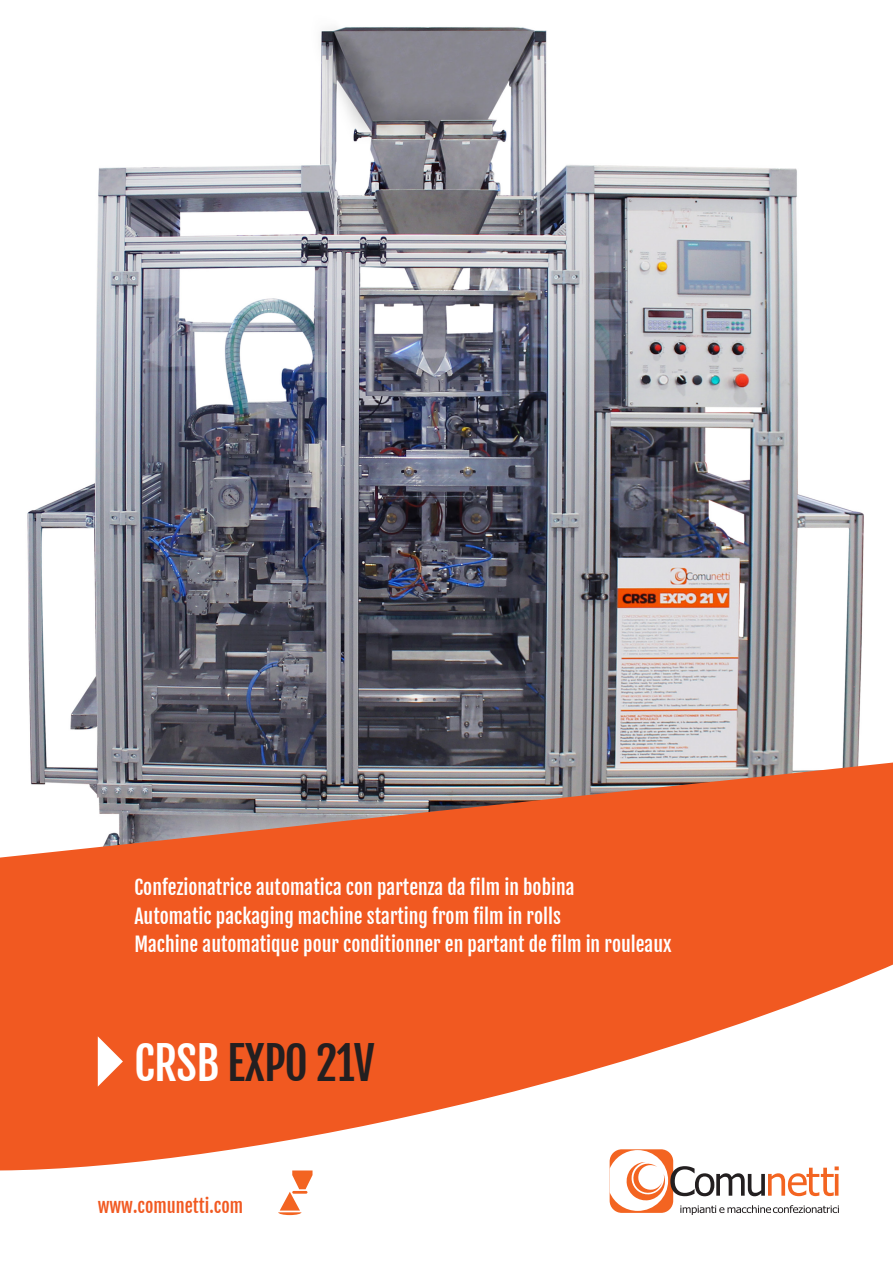
<style>
.page{position:relative;width:893px;height:1263px;background:#fff}
.page>*{position:absolute;margin:0;border:0;box-sizing:border-box;transform-origin:0 0}
.TITOLO_SCHEDA{font:45px "Fjalla One";letter-spacing:-.02em;color:#231f20}
.SOTTOTITOLO_SCHEDA{font:19.5px "Fjalla One";color:#fff}
.t1{font:18px "Fjalla One";color:#f15921}
.s1{color:#fff}
</style>
<div class="page">
<img style="left:27px;top:27px;width:837px;height:734px">
<svg style="left:610px;top:1170px;width:229px;height:45px"></svg>
<svg style="left:0;top:761px;width:893px;height:409px;fill:#f15921"></svg>
<svg style="left:278px;top:1170px;width:35px;height:45px"></svg>
<svg style="left:98px;top:1036px;width:25px;height:50px"></svg>
<p class="SOTTOTITOLO_SCHEDA" style="left:134px;top:876px;width:442px">Confezionatrice automatica con partenza da film in bobina</p>
<p class="SOTTOTITOLO_SCHEDA" style="left:134px;top:904px;width:428px">Automatic packaging machine starting from film in rolls</p>
<p class="SOTTOTITOLO_SCHEDA" style="left:134px;top:933px;width:539px">Machine automatique pour conditionner en partant de film in rouleaux</p>
<p class="TITOLO_SCHEDA" style="left:134px;top:1036px;width:242px"><span class="s1">CRSB</span> EXPO 21V</p>
<p class="t1" style="left:98px;top:1195px;width:147px">www.comunetti.com</p>
</div>
